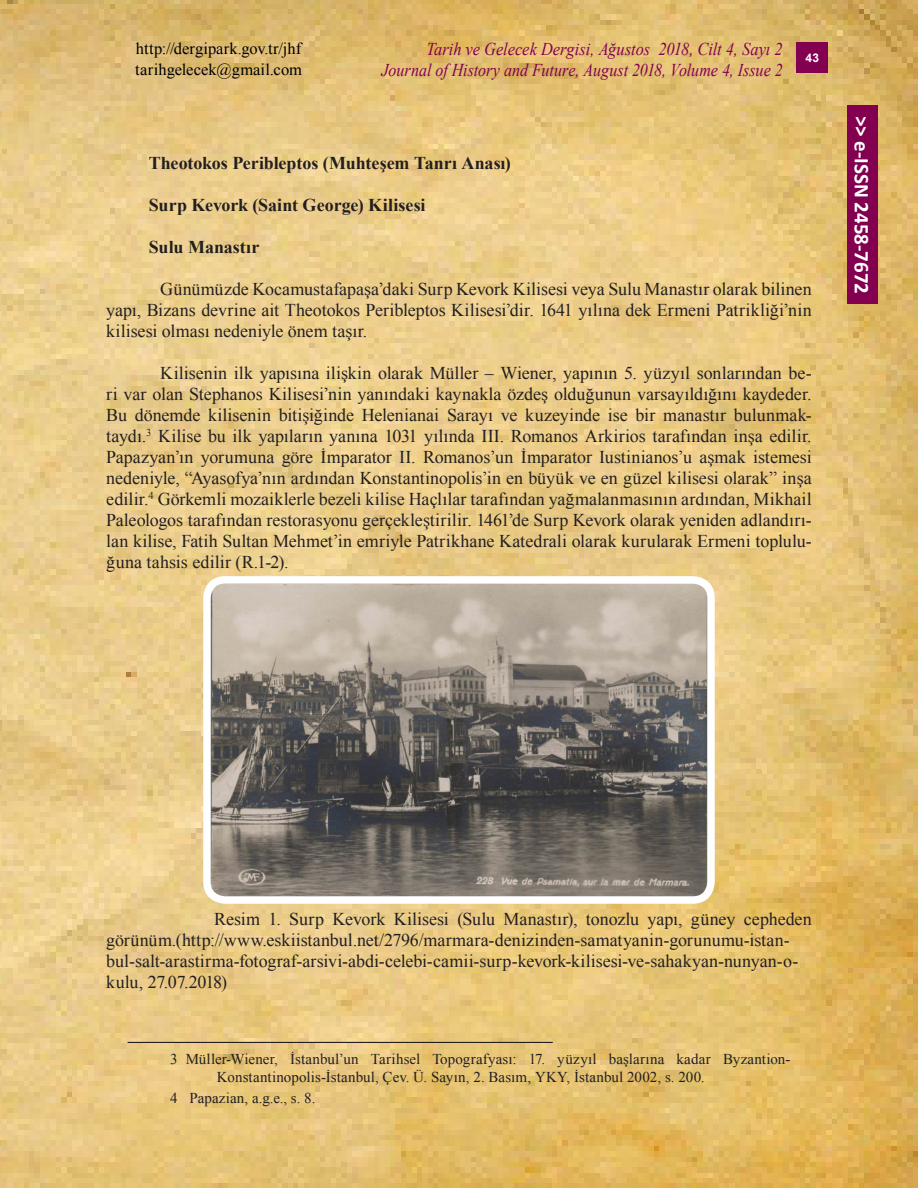
<style>
.page{position:relative;width:918px;height:1188px;background:#fff}
.page>*{position:absolute;margin:0;border:0;box-sizing:border-box;transform-origin:0 0}
.t1{font:700 21px "Calibri";color:#fff}
.ANA_METİN_STİLİ_TEK{font:18px/21px "Times New Roman";color:#231f20;text-align:justify}
.t2{font:italic 18px/21px "Times New Roman";letter-spacing:-.005em;color:#830051;text-align:right;scale:.91 1}
.ANA_METİN_STİLİ_TEK-2{font:700 18px "Times New Roman";letter-spacing:-.005em;color:#231f20}
.t3{font:16.5px/21px "Times New Roman";letter-spacing:.005em;color:#000}
.Body_text_normal_foo{font:15px/18px "Times New Roman";letter-spacing:.01em;color:#231f20}
.t4{font:700 12px "Arial";color:#fff}
</style>
<div class="page">
<img style="left:0;top:0;width:918px;height:1188px">
<div style="left:848px;top:106px;width:30px;height:198px;background:#830051"></div>
<div style="left:797px;top:43px;width:31px;height:30px;background:#830051"></div>
<img style="left:207px;top:580px;width:504px;height:320px">
<div style="left:203px;top:576px;width:512px;height:328px;border:8px solid #fff;border-radius:18px"></div>
<hr style="left:128px;top:1042px;width:425px;height:1px;background:#231f20">
<p class="t3" style="left:135px;top:38px;width:168px">http://dergipark.gov.tr/jhf tarihgelecek@gmail.com</p>
<p class="t2" style="left:382px;top:38px;width:442px">Tarih ve Gelecek Dergisi, Ağustos 2018, Cilt 4, Sayı 2<br>Journal of History and Future, August 2018, Volume 4, Issue 2</p>
<p class="t4" style="left:806px;top:50px;width:15px">43</p>
<p class="ANA_METİN_STİLİ_TEK-2" style="left:149px;top:151px;width:364px">Theotokos Peribleptos (Muhteşem Tanrı Anası)</p>
<p class="ANA_METİN_STİLİ_TEK-2" style="left:149px;top:193px;width:278px">Surp Kevork (Saint George) Kilisesi</p>
<p class="ANA_METİN_STİLİ_TEK-2" style="left:149px;top:235px;width:112px">Sulu Manastır</p>
<p class="ANA_METİN_STİLİ_TEK" style="left:106px;top:278px;width:707px;text-indent:54px">Günümüzde Kocamustafapaşa’daki Surp Kevork Kilisesi veya Sulu Manastır olarak bilinen yapı, Bizans devrine ait Theotokos Peribleptos Kilisesi’dir. 1641 yılına dek Ermeni Patrikliği’nin kilisesi olması nedeniyle önem taşır.</p>
<p class="ANA_METİN_STİLİ_TEK" style="left:106px;top:362px;width:707px;text-indent:54px">Kilisenin ilk yapısına ilişkin olarak Müller – Wiener, yapının 5. yüzyıl sonlarından be&shy;ri var olan Stephanos Kilisesi’nin yanındaki kaynakla özdeş olduğunun varsayıldığını kaydeder.<br>Bu dönemde kilisenin bitişiğinde Helenianai Sarayı ve kuzeyinde ise bir manastır bulunmak&shy;taydı.<sup>3</sup> Kilise bu ilk yapıların yanına 1031 yılında III. Romanos Arkirios tarafından inşa edilir.<br>Papazyan’ın yorumuna göre İmparator II. Romanos’un İmparator Iustinianos’u aşmak istemesi nedeniyle, “Ayasofya’nın ardından Konstantinopolis’in en büyük ve en güzel kilisesi olarak” inşa edilir.<sup>4</sup> Görkemli mozaiklerle bezeli kilise Haçlılar tarafından yağmalanmasının ardından, Mikhail Paleologos tarafından restorasyonu gerçekleştirilir. 1461’de Surp Kevork olarak yeniden adlandırı&shy;lan kilise, Fatih Sultan Mehmet’in emriyle Patrikhane Katedrali olarak kurularak Ermeni toplulu&shy;ğuna tahsis edilir (R.1-2).</p>
<p class="t1" style="left:875px;top:116px;width:180px;rotate:90deg">&gt;&gt; e-ISSN 2458-7672</p>
<p class="ANA_METİN_STİLİ_TEK" style="left:106px;top:908px;width:707px;text-align:left;text-indent:108px">Resim 1. Surp Kevork Kilisesi (Sulu Manastır), tonozlu yapı, güney cepheden görünüm.(http://www.eskiistanbul.net/2796/marmara-denizinden-samatyanin-gorunumu-istan&shy;bul-salt-arastirma-fotograf-arsivi-abdi-celebi-camii-surp-kevork-kilisesi-ve-sahakyan-nunyan-o&shy;kulu, 27.07.2018)</p>
<p class="Body_text_normal_foo" style="left:217px;top:1049px;width:575px;text-indent:-47px">3 Müller-Wiener, İstanbul’un Tarihsel Topografyası: 17. yüzyıl başlarına kadar Byzantion-<br>Konstantinopolis-İstanbul, Çev. Ü. Sayın, 2. Basım, YKY, İstanbul 2002, s. 200.</p>
<p class="Body_text_normal_foo" style="left:170px;top:1089px;width:147px">4 Papazian, a.g.e., s. 8.</p>
</div>
